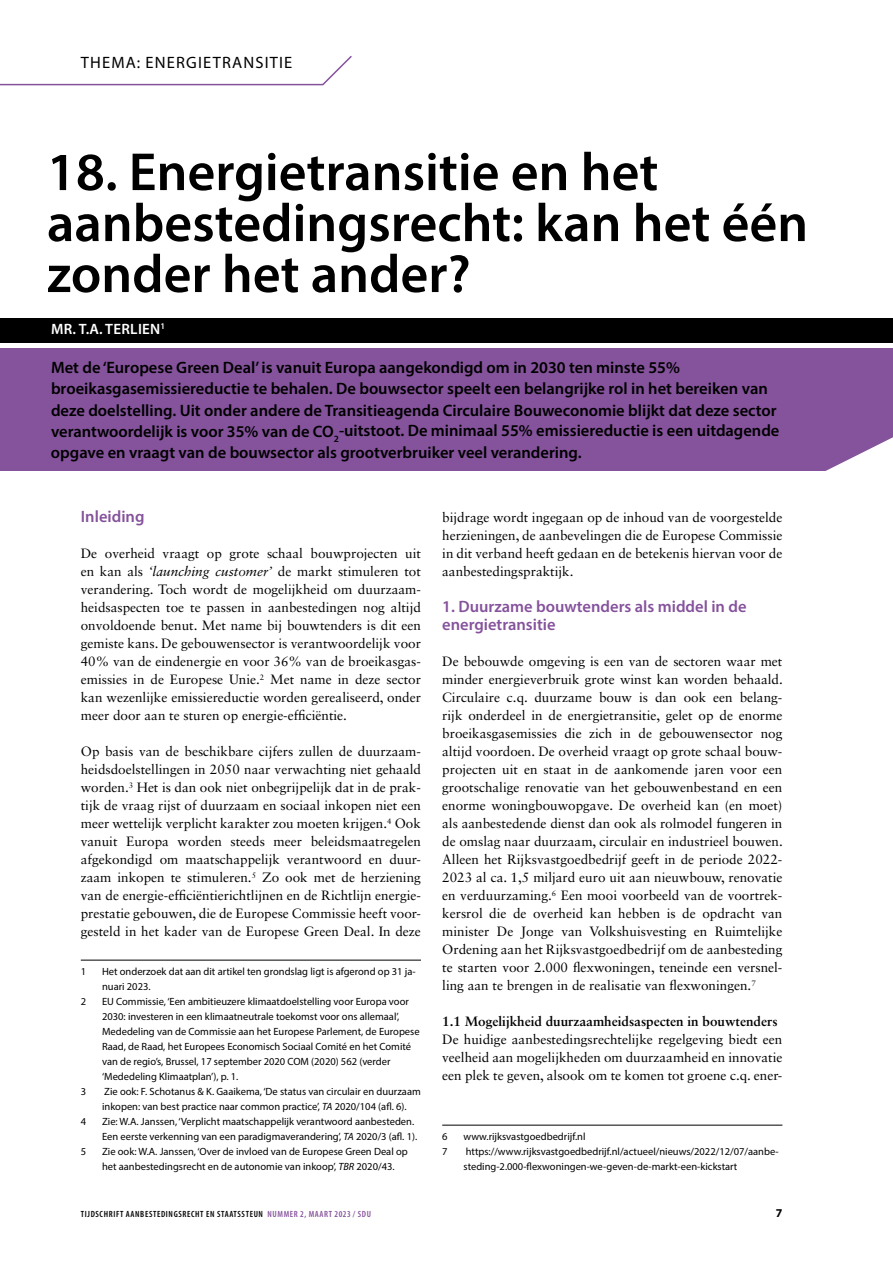
<style>
.page{position:relative;width:893px;height:1263px;background:#fff}
.page>*{position:absolute;margin:0;border:0;box-sizing:border-box;transform-origin:0 0}
.t1{font:600 54px/51px "Myriad Pro";color:#000}
.t2{font:600 16.5px/21px "Myriad Pro";color:#000}
.t3{font:600 16.5px/18px "Myriad Pro";color:#85529c}
.t4{font:16.5px "Myriad Pro";color:#000}
.t5{font:600 15px "Myriad Pro";letter-spacing:.02em;color:#fff}
.t6{font:13.5px/18px "Sabon LT Std";color:#000;text-align:justify}
.t7{font:700 13.5px "Sabon LT Std";color:#000}
.t8{font:700 12px "Myriad Pro";color:#000}
.t9{font:10.5px/15px "Myriad Pro";color:#000}
.t10{font:600 condensed 9px "Myriad Pro";letter-spacing:.07em;color:#000}
.t11{font:600 condensed 9px "Myriad Pro";letter-spacing:.07em;color:#85529c}
.s1{font-style:italic}
.s2{color:#000}
</style>
<div class="page">
<div style="left:0;top:318px;width:893px;height:24px;background:#000"></div>
<svg style="left:0;top:55px;width:352px;height:31px"></svg>
<hr style="left:81px;top:960px;width:340px;height:1px;background:#000">
<hr style="left:442px;top:1125px;width:340px;height:1px;background:#000">
<div style="left:0;top:348px;width:893px;height:122px;background:#85529c"></div>
<svg style="left:816px;top:470px;width:77px;height:1px"></svg>
<p class="t4" style="left:81px;top:53px;width:22px">Thema</p>
<p class="t4" style="left:137px;top:53px;width:19px">: energietransitie</p>
<h1 class="t1" style="left:47px;top:145px;width:763px">18. Energietransitie en het aanbestedingsrecht: kan het één zonder het ander?</h1>
<p class="t5" style="left:51px;top:320px;width:116px">MR. T.A. TERLIEN<sup>1</sup></p>
<p class="t2" style="left:51px;top:357px;width:730px">Met de ‘Europese Green Deal’ is vanuit Europa aangekondigd om in 2030 ten minste 55% broeikasgasemissiereductie te behalen. De bouwsector speelt een belangrijke rol in het bereiken van deze doelstelling. Uit onder andere de Transitieagenda Circulaire Bouweconomie blijkt dat deze sector verantwoordelijk is voor 35% van de CO<sub>2</sub>-uitstoot. De minimaal 55% emissiereductie is een uitdagende opgave en vraagt van de bouwsector als grootverbruiker veel verandering.</p>
<p class="t3" style="left:81px;top:507px;width:65px">Inleiding</p>
<p class="t6" style="left:81px;top:544px;width:342px">De overheid vraagt op grote schaal bouwprojecten uit en kan als <span class="s1">‘launching customer’</span> de markt stimuleren tot verandering. Toch wordt de mogelijkheid om duurzaam&shy;heidsaspecten toe te passen in aanbestedingen nog altijd onvoldoende benut. Met name bij bouwtenders is dit een gemiste kans. De gebouwensector is verantwoordelijk voor 40% van de eindenergie en voor 36% van de broeikasgas&shy;emissies in de Europese Unie.<sup>2</sup> Met name in deze sector kan wezenlijke emissiereductie worden gerealiseerd, onder meer door aan te sturen op energie-efficiëntie.</p>
<p class="t6" style="left:81px;top:742px;width:342px">Op basis van de beschikbare cijfers zullen de duurzaam&shy;heidsdoelstellingen in 2050 naar verwachting niet gehaald worden.<sup>3</sup> Het is dan ook niet onbegrijpelijk dat in de prak&shy;tijk de vraag rijst of duurzaam en sociaal inkopen niet een meer wettelijk verplicht karakter zou moeten krijgen.<sup>4</sup> Ook vanuit Europa worden steeds meer beleidsmaatregelen afgekondigd om maatschappelijk verantwoord en duur&shy;zaam inkopen te stimuleren.<sup>5</sup> Zo ook met de herziening van de energie-efficiëntierichtlijnen en de Richtlijn energie&shy;prestatie gebouwen, die de Europese Commissie heeft voor&shy;gesteld in het kader van de Europese Green Deal. In deze</p>
<p class="t9" style="left:81px;top:964px;width:7px">1</p>
<p class="t9" style="left:102px;top:964px;width:315px">Het onderzoek dat aan dit artikel ten grondslag ligt is afgerond op 31 ja&shy;nuari 2023.</p>
<p class="t9" style="left:81px;top:994px;width:7px">2</p>
<p class="t9" style="left:102px;top:994px;width:319px">EU Commissie, ‘Een ambitieuzere klimaatdoelstelling voor Europa voor 2030: investeren in een klimaatneutrale toekomst voor ons allemaal’, Mededeling van de Commissie aan het Europese Parlement, de Europese Raad, de Raad, het Europees Economisch Sociaal Comité en het Comité van de regio’s, Brussel, 17 september 2020 COM (2020) 562 (verder ‘Mededeling Klimaatplan’), p. 1.</p>
<p class="t9" style="left:81px;top:1084px;width:7px">3</p>
<p class="t9" style="left:102px;top:1084px;width:320px">Zie ook: F. Schotanus &amp; K. Gaaikema, ‘De status van circulair en duurzaam inkopen: van best practice naar common practice’, <span class="s1">TA</span> 2020/104 (afl. 6).</p>
<p class="t9" style="left:81px;top:1114px;width:7px">4</p>
<p class="t9" style="left:102px;top:1114px;width:317px">Zie: W.A. Janssen, ‘Verplicht maatschappelijk verantwoord aanbesteden.<br>Een eerste verkenning van een paradigmaverandering’, <span class="s1">TA</span> 2020/3 (afl. 1).</p>
<p class="t9" style="left:81px;top:1144px;width:7px">5</p>
<p class="t9" style="left:102px;top:1144px;width:307px">Zie ook: W.A. Janssen, ‘Over de invloed van de Europese Green Deal op het aanbestedingsrecht en de autonomie van inkoop’, <span class="s1">TBR</span> 2020/43.</p>
<p class="t6" style="left:442px;top:508px;width:342px">bijdrage wordt ingegaan op de inhoud van de voorgestelde herzieningen, de aanbevelingen die de Europese Commissie in dit verband heeft gedaan en de betekenis hiervan voor de aanbestedingspraktijk.</p>
<p class="t3" style="left:442px;top:597px;width:306px">1. Duurzame bouwtenders als middel in de energietransitie</p>
<p class="t6" style="left:442px;top:652px;width:342px">De bebouwde omgeving is een van de sectoren waar met minder energieverbruik grote winst kan worden behaald.<br>Circulaire c.q. duurzame bouw is dan ook een belang&shy;rijk onderdeel in de energietransitie, gelet op de enorme broeikasgasemissies die zich in de gebouwensector nog altijd voordoen. De overheid vraagt op grote schaal bouw&shy;projecten uit en staat in de aankomende jaren voor een grootschalige renovatie van het gebouwenbestand en een enorme woningbouwopgave. De overheid kan (en moet) als aanbestedende dienst dan ook als rolmodel fungeren in de omslag naar duurzaam, circulair en industrieel bouwen.<br>Alleen het Rijksvastgoedbedrijf geeft in de periode 2022- 2023 al ca. 1,5 miljard euro uit aan nieuwbouw, renovatie en verduurzaming.<sup>6</sup> Een mooi voorbeeld van de voortrek&shy;kersrol die de overheid kan hebben is de opdracht van minister De Jonge van Volkshuisvesting en Ruimtelijke Ordening aan het Rijksvastgoedbedrijf om de aanbesteding te starten voor 2.000 flexwoningen, teneinde een versnel&shy;ling aan te brengen in de realisatie van flexwoningen.<sup>7</sup></p>
<p class="t7" style="left:442px;top:1013px;width:337px">1.1 Mogelijkheid duurzaamheidsaspecten in bouwtenders</p>
<p class="t6" style="left:442px;top:1030px;width:342px">De huidige aanbestedingsrechtelijke regelgeving biedt een veelheid aan mogelijkheden om duurzaamheid en innovatie een plek te geven, alsook om te komen tot groene c.q. ener-</p>
<p class="t9" style="left:442px;top:1129px;width:7px">6</p>
<p class="t9" style="left:463px;top:1129px;width:124px">www.rijksvastgoedbedrijf.nl</p>
<p class="t9" style="left:442px;top:1144px;width:7px">7</p>
<p class="t9" style="left:463px;top:1144px;width:317px">https://www.rijksvastgoedbedrijf.nl/actueel/nieuws/2022/12/07/aanbe&shy;steding-2.000-flexwoningen-we-geven-de-markt-een-kickstart</p>
<p class="t10" style="left:81px;top:1208px;width:146px">TIJDSCHRIFT AANBESTEDINGSRECHT EN STAAT</p>
<p class="t11" style="left:238px;top:1208px;width:126px"><span class="s2">SSTEUN</span> NU MMER 2, MAART 2023 / SDU</p>
<p class="t8" style="left:776px;top:1205px;width:8px">7</p>
</div>
